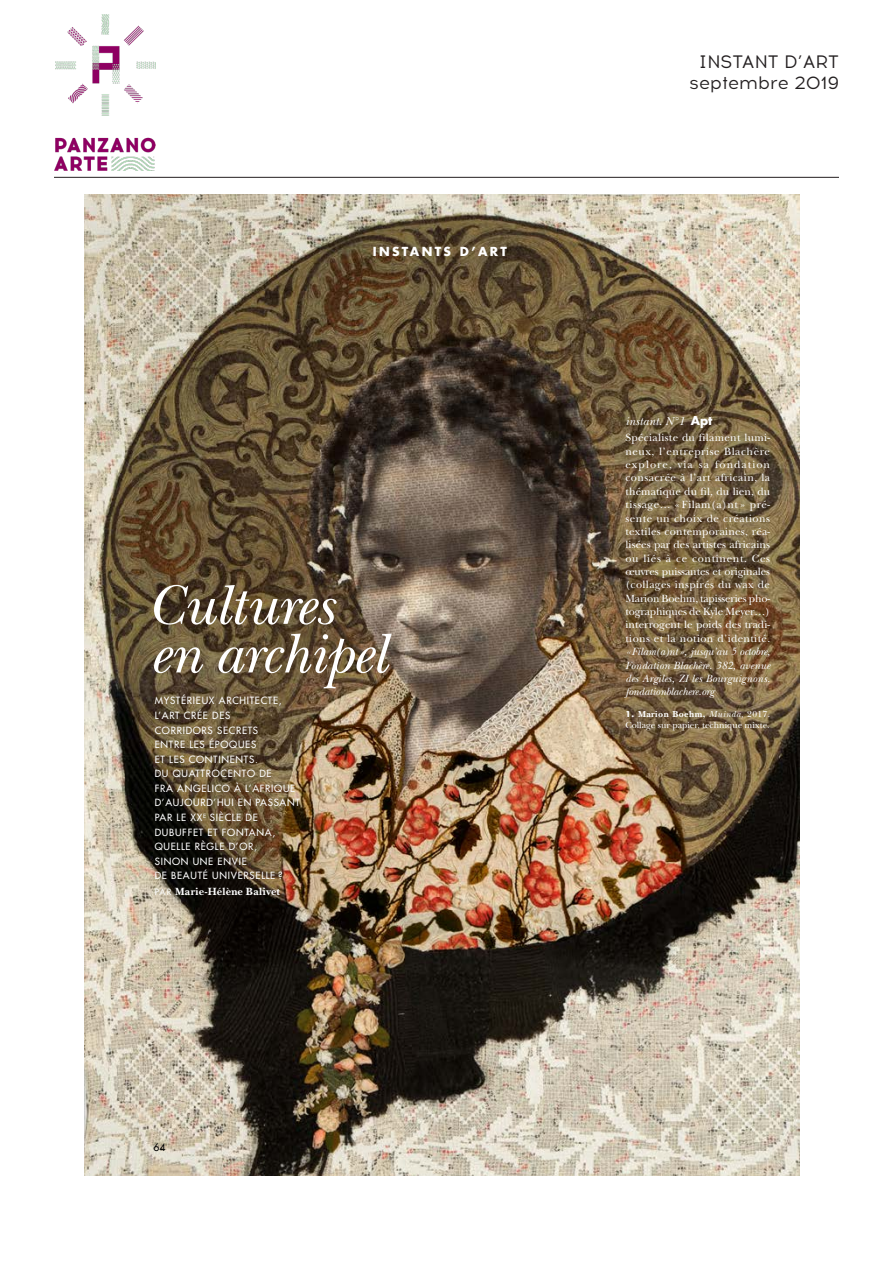
<style>
.page{position:relative;width:893px;height:1263px;background:#fff}
.page>*{position:absolute;margin:0;border:0;box-sizing:border-box;transform-origin:0 0}
.t1{font:italic 58.35px/48.6px "New Baskerville Std";letter-spacing:-.01em;color:#fff}
.t2{font:18px "Acrom";color:#231f20}
.t3{font:700 12.15px "Futura Std";letter-spacing:.19em;color:#fff}
.t4{font:italic 11.85px "New Baskerville Std";color:#fff}
.t5{font:10.95px/13.4px "New Baskerville Std";letter-spacing:.005em;color:#fff;text-align:justify}
.t6{font:700 10.95px "New Baskerville Std";letter-spacing:.02em;color:#fff}
.t7{font:500 10.35px "Futura Std";color:#000}
.t8{font:500 9.75px/14.5px "Futura Std";letter-spacing:.075em;color:#fff}
.t9{font:9.15px/10.9px "New Baskerville Std";color:#fff}
.s1{font-family:"Futura Std";font-weight:500;font-size:8.55px}
.s2{font-family:"Futura Std";font-weight:700;font-style:normal}
.s3{font-style:italic}
.s4{font-family:"Futura Std";font-weight:700;font-size:7.95px}
.s5{font-weight:700}
</style>
<div class="page">
<img style="left:54px;top:15px;width:101px;height:156px">
<hr style="left:54px;top:177px;width:785px;height:1px;background:#231f20">
<img style="left:85px;top:194px;width:714px;height:982px">
<p class="t3" style="left:373px;top:243px;width:136px">INSTANTS D’ART</p>
<p class="t1" style="left:147px;top:581px;width:241px">Cultures en archipel</p>
<p class="t8" style="left:155px;top:693px;width:147px">MYSTÉRIEUX ARCHITECTE,<br>L’ART CRÉE DES<br>CORRIDORS SECRETS<br>ENTRE LES ÉPOQUES<br>ET LES CONTINENTS.<br>DU QUATTROCENTO DE<br>FRA ANGELICO À L’AFRIQUE<br>D’AUJOURD’HUI EN PASSANT<br>PAR LE XX<sup>E</sup> SIÈCLE DE<br>DUBUFFET ET FONTANA,<br>QUELLE RÈGLE D’OR,<br>SINON UNE ENVIE<br>DE BEAUTÉ UNIVERSELLE ?</p>
<p class="t6" style="left:155px;top:885px;width:127px"><span class="s1">PAR</span> Marie-Hélène Balivet</p>
<p class="t7" style="left:154px;top:1140px;width:14px">64</p>
<p class="t2" style="left:699px;top:50px;width:142px">INSTANT D’ART</p>
<p class="t2" style="left:689px;top:71px;width:151px">septembre 2019</p>
<p class="t4" style="left:625px;top:414px;width:88px">instant. N°1 <span class="s2">Apt</span></p>
<p class="t5" style="left:625px;top:431px;width:146px">Spécialiste du filament lumi&shy;neux, l’entreprise Blachère explore, via sa fondation consacrée à l’art africain, la thématique du fil, du lien, du tissage… « Filam(a)nt » pré&shy;sente un choix de créations textiles contemporaines, réa&shy;lisées par des artistes africains ou liés à ce continent. Ces œuvres puissantes et originales (collages inspirés du wax de Marion Boehm, tapisseries pho&shy;tographiques de Kyle Meyer…) interrogent le poids des tradi&shy;tions et la notion d’identité. <span class="s3">«Filam(a)nt», jusqu’au 5 octobre, Fondation Blachère. 382, avenue des Argiles, ZI les Bourguignons. fondationblachere.org</span></p>
<p class="t9" style="left:625px;top:709px;width:146px"><span class="s4">1.</span> <span class="s5">Marion Boehm,</span> <span class="s3">Muinda,</span> 2017.<br>Collage sur papier, technique mixte.</p>
</div>
